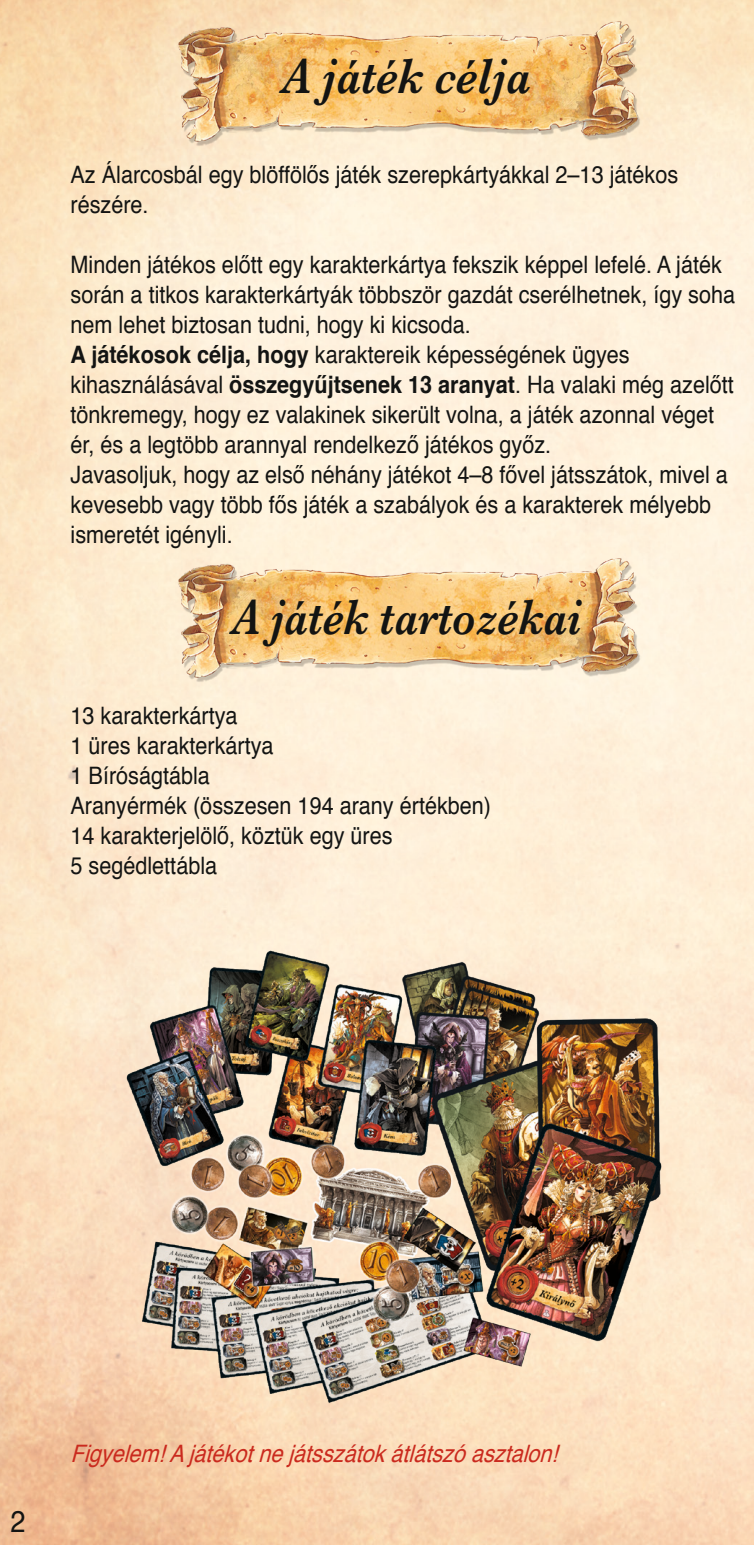
<style>
.page{position:relative;width:754px;height:1545px;background:#fff}
.page>*{position:absolute;margin:0;border:0;box-sizing:border-box;transform-origin:0 0}
.gros_titre{font:italic 600 51px "Baskerville";color:#131413;scale:.87 1}
.gros_titre-2{font:italic 600 51px "Baskerville";color:#131413;scale:.9 1}
.t1{font:30px "Helvetica";color:#131413;scale:.9 1}
.courant{font:24px/30px "Helvetica";color:#131413;scale:.9 1}
.italique_attention{font:italic 24px "Helvetica";color:#ca2a1e;scale:.9 1}
.s1{font-weight:700}
</style>
<div class="page">
<img style="left:173px;top:547px;width:468px;height:137px">
<img style="left:173px;top:11px;width:468px;height:137px">
<img style="left:119px;top:938px;width:574px;height:470px">
<p class="gros_titre-2" style="left:282px;top:42px;width:277px">A játék célja</p>
<p class="courant" style="left:71px;top:160px;width:676px">Az Álarcosbál egy blöffölős játék szerepkártyákkal 2–13 játékos részére.</p>
<p class="courant" style="left:71px;top:250px;width:739px">Minden játékos előtt egy karakterkártya fekszik képpel lefelé. A játék során a titkos karakterkártyák többször gazdát cserélhetnek, így soha nem lehet biztosan tudni, hogy ki kicsoda.</p>
<p class="courant" style="left:71px;top:340px;width:738px"><span class="s1">A játékosok célja, hogy</span> karaktereik képességének ügyes kihasználásával <span class="s1">összegyűjtsenek 13 aranyat</span>. Ha valaki még azelőtt tönkremegy, hogy ez valakinek sikerült volna, a játék azonnal véget ér, és a legtöbb arannyal rendelkező játékos győz.</p>
<p class="courant" style="left:71px;top:460px;width:731px">Javasoljuk, hogy az első néhány játékot 4–8 fővel játsszátok, mivel a kevesebb vagy több fős játék a szabályok és a karakterek mélyebb ismeretét igényli.</p>
<p class="gros_titre" style="left:232px;top:582px;width:402px">A játék tartozékai</p>
<p class="courant" style="left:71px;top:700px;width:187px">13 karakterkártya</p>
<p class="courant" style="left:71px;top:730px;width:227px">1 üres karakterkártya</p>
<p class="courant" style="left:71px;top:760px;width:156px">1 Bíróságtábla</p>
<p class="courant" style="left:71px;top:790px;width:468px">Aranyérmék (összesen 194 arany értékben)</p>
<p class="courant" style="left:71px;top:820px;width:359px">14 karakterjelölő, köztük egy üres</p>
<p class="courant" style="left:71px;top:850px;width:164px">5 segédlettábla</p>
<p class="t1" style="left:11px;top:1497px;width:18px">2</p>
<p class="italique_attention" style="left:71px;top:1435px;width:553px">Figyelem!Ajátékotnejátsszátokátlátszóasztalon!</p>
</div>
